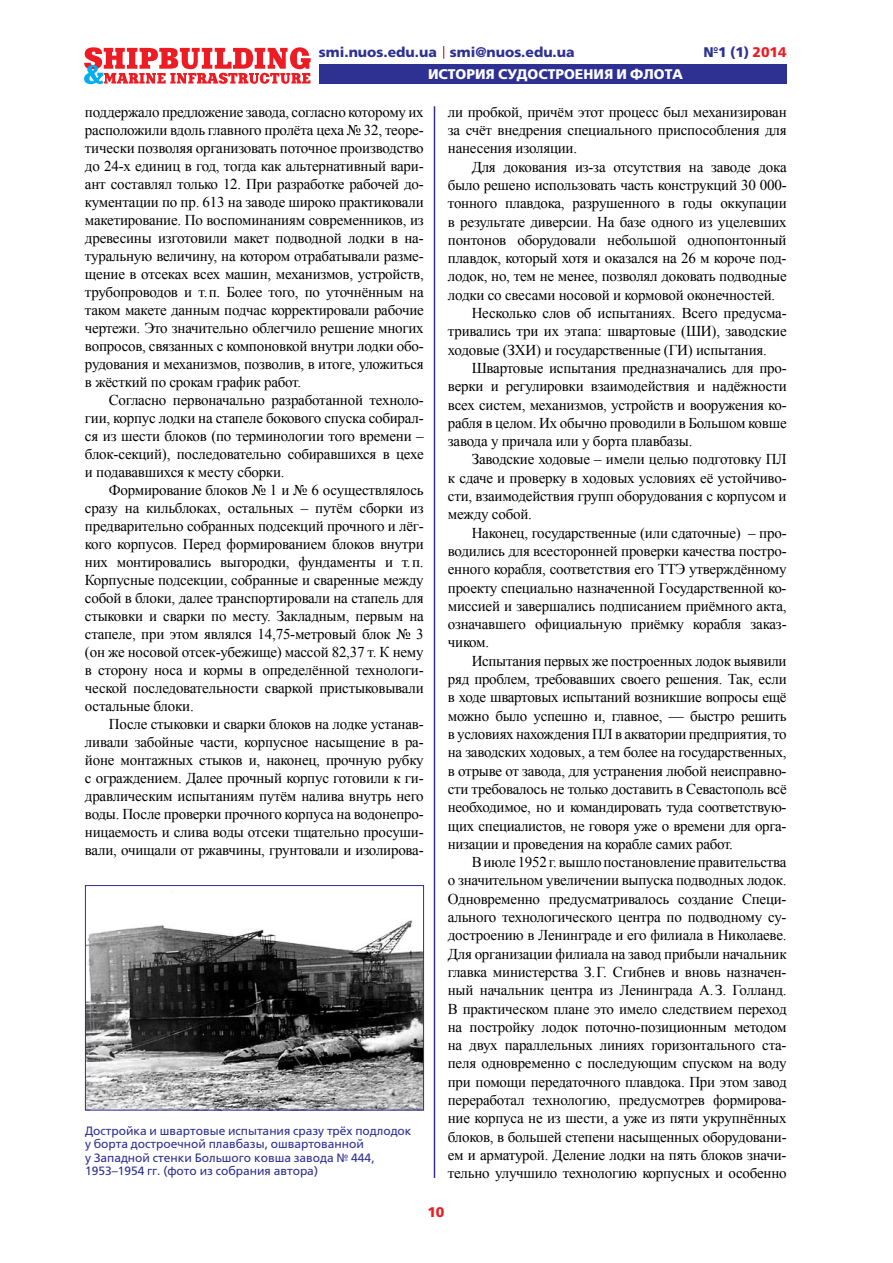
<style>
.page{position:relative;width:893px;height:1263px;background:#fff}
.page>*{position:absolute;margin:0;border:0;box-sizing:border-box;transform-origin:0 0}
.t1{font:15px/18px "Times New Roman";letter-spacing:-.015em;color:#000;text-align:justify}
.t2{font:13.95px "Free Set Bold C";color:#2e3192}
.t3{font:13.95px "Free Set Bold C";color:#fff}
.t4{font:13.95px "Free Set Bold C";color:#ed1c24}
.t5{font:12px/13.5px "Free Set C";color:#2e3192}
.s1{color:#ed1c24}
</style>
<div class="page">
<svg style="left:84px;top:47px;width:227px;height:38px"></svg>
<div style="left:319px;top:64px;width:468px;height:19px;background:#2e3192"></div>
<svg style="left:443px;top:46px;width:1px;height:13px"></svg>
<hr style="left:434px;top:106px;width:1px;height:1072px;background:#2e3192">
<img style="left:87px;top:920px;width:335px;height:188px">
<div style="left:85px;top:885px;width:339px;height:225px;border:1px solid #2e3192"></div>
<p class="t2" style="left:319px;top:44px;width:257px">smi.nuos.edu.ua smi@nuos.edu.ua</p>
<p class="t2" style="left:703px;top:44px;width:85px">№1 (1) <span class="s1">2014</span></p>
<p class="t3" style="left:428px;top:67px;width:256px">ИСТОРИЯ СУДОСТРОЕНИЯ И ФЛОТА</p>
<p class="t1" style="left:448px;top:102px;width:340px">ли пробкой, причём этот процесс был механизирован за счёт внедрения специального приспособления для нанесения изоляции.</p>
<p class="t1" style="left:472px;top:157px;width:316px">Для докования из-за отсутствия на заводе дока</p>
<p class="t1" style="left:448px;top:176px;width:340px">было решено использовать часть конструкций 30 000-</p>
<p class="t1" style="left:448px;top:194px;width:340px">тонного плавдока, разрушенного в годы оккупации</p>
<p class="t1" style="left:448px;top:212px;width:340px">в результате диверсии. На базе одного из уцелевших</p>
<p class="t1" style="left:448px;top:231px;width:340px">понтонов оборудовали небольшой однопонтонный</p>
<p class="t1" style="left:448px;top:249px;width:340px">плавдок, который хотя и оказался на 26 м короче под-</p>
<p class="t1" style="left:448px;top:267px;width:340px">лодок, но, тем не менее, позволял доковать подводные</p>
<p class="t1" style="left:448px;top:285px;width:329px">лодки со свесами носовой и кормовой оконечностей.</p>
<p class="t1" style="left:472px;top:304px;width:316px">Несколько слов об испытаниях. Всего предусма-</p>
<p class="t1" style="left:448px;top:322px;width:340px">тривались три их этапа: швартовые (ШИ), заводские</p>
<p class="t1" style="left:448px;top:340px;width:321px">ходовые (ЗХИ) и государственные (ГИ) испытания.</p>
<p class="t1" style="left:472px;top:359px;width:316px">Швартовые испытания предназначались для про-</p>
<p class="t1" style="left:448px;top:377px;width:340px">верки и регулировки взаимодействия и надёжности</p>
<p class="t1" style="left:448px;top:395px;width:340px">всех систем, механизмов, устройств и вооружения ко-</p>
<p class="t1" style="left:448px;top:414px;width:340px">рабля в целом. Их обычно проводили в Большом ковше</p>
<p class="t1" style="left:448px;top:432px;width:246px">завода у причала или у борта плавбазы.</p>
<p class="t1" style="left:472px;top:450px;width:316px">Заводские ходовые – имели целью подготовку ПЛ</p>
<p class="t1" style="left:448px;top:468px;width:340px">к сдаче и проверку в ходовых условиях её устойчиво-</p>
<p class="t1" style="left:448px;top:487px;width:340px">сти, взаимодействия групп оборудования с корпусом и</p>
<p class="t1" style="left:448px;top:505px;width:85px">между собой.</p>
<p class="t1" style="left:472px;top:523px;width:316px">Наконец, государственные (или сдаточные) – про-</p>
<p class="t1" style="left:448px;top:542px;width:340px">водились для всесторонней проверки качества постро-</p>
<p class="t1" style="left:448px;top:560px;width:340px">енного корабля, соответствия его ТТЭ утверждённому</p>
<p class="t1" style="left:448px;top:578px;width:340px">проекту специально назначенной Государственной ко-</p>
<p class="t1" style="left:448px;top:597px;width:340px">миссией и завершались подписанием приёмного акта,</p>
<p class="t1" style="left:448px;top:615px;width:340px">означавшего официальную приёмку корабля заказ-</p>
<p class="t1" style="left:448px;top:633px;width:43px">чиком.</p>
<p class="t1" style="left:472px;top:651px;width:316px">Испытания первых же построенных лодок выявили</p>
<p class="t1" style="left:448px;top:670px;width:340px">ряд проблем, требовавших своего решения. Так, если</p>
<p class="t1" style="left:448px;top:688px;width:340px">в ходе швартовых испытаний возникшие вопросы ещё</p>
<p class="t1" style="left:448px;top:706px;width:340px">можно было успешно и, главное, — быстро решить</p>
<p class="t1" style="left:448px;top:725px;width:340px">в условиях нахождения ПЛ в акватории предприятия, то</p>
<p class="t1" style="left:448px;top:743px;width:340px">на заводских ходовых, а тем более на государственных,</p>
<p class="t1" style="left:448px;top:761px;width:340px">в отрыве от завода, для устранения любой неисправно-</p>
<p class="t1" style="left:448px;top:780px;width:340px">сти требовалось не только доставить в Севастополь всё</p>
<p class="t1" style="left:448px;top:798px;width:340px">необходимое, но и командировать туда соответствую-</p>
<p class="t1" style="left:448px;top:816px;width:340px">щих специалистов, не говоря уже о времени для орга-</p>
<p class="t1" style="left:448px;top:834px;width:287px">низации и проведения на корабле самих работ.</p>
<p class="t1" style="left:472px;top:853px;width:316px">В июле 1952г. вышло постановление правительства</p>
<p class="t1" style="left:448px;top:871px;width:340px">о значительном увеличении выпуска подводных лодок.</p>
<p class="t1" style="left:448px;top:889px;width:340px">Одновременно предусматривалось создание Специ-</p>
<p class="t1" style="left:448px;top:908px;width:340px">ального технологического центра по подводному су-</p>
<p class="t1" style="left:448px;top:926px;width:340px">достроению в Ленинграде и его филиала в Николаеве.</p>
<p class="t1" style="left:448px;top:944px;width:340px">Для организации филиала на завод прибыли начальник</p>
<p class="t1" style="left:448px;top:963px;width:340px">главка министерства З.Г. Сгибнев и вновь назначен-</p>
<p class="t1" style="left:448px;top:981px;width:340px">ный начальник центра из Ленинграда А.З. Голланд.</p>
<p class="t1" style="left:448px;top:999px;width:340px">В практическом плане это имело следствием переход</p>
<p class="t1" style="left:448px;top:1017px;width:340px">на постройку лодок поточно-позиционным методом</p>
<p class="t1" style="left:448px;top:1036px;width:340px">на двух параллельных линиях горизонтального ста-</p>
<p class="t1" style="left:448px;top:1054px;width:340px">пеля одновременно с последующим спуском на воду</p>
<p class="t1" style="left:448px;top:1072px;width:340px">при помощи передаточного плавдока. При этом завод</p>
<p class="t1" style="left:448px;top:1091px;width:340px">переработал технологию, предусмотрев формирова-</p>
<p class="t1" style="left:448px;top:1109px;width:340px">ние корпуса не из шести, а уже из пяти укрупнённых</p>
<p class="t1" style="left:448px;top:1127px;width:340px">блоков, в большей степени насыщенных оборудовани-</p>
<p class="t1" style="left:448px;top:1146px;width:340px">ем и арматурой. Деление лодки на пять блоков значи-</p>
<p class="t1" style="left:448px;top:1164px;width:340px">тельно улучшило технологию корпусных и особенно</p>
<p class="t1" style="left:85px;top:103px;width:340px">поддержало предложение завода, согласно которому их расположили вдоль главного пролёта цеха № 32, теоре&shy;тически позволяя организовать поточное производство до 24-х единиц в год, тогда как альтернативный вари&shy;ант составлял только 12. При разработке рабочей до&shy;кументации по пр. 613 на заводе широко практиковали макетирование. По воспоминаниям современников, из древесины изготовили макет подводной лодки в на&shy;туральную величину, на котором отрабатывали разме&shy;щение в отсеках всех машин, механизмов, устройств, трубопроводов и т.п. Более того, по уточнённым на таком макете данным подчас корректировали рабочие чертежи. Это значительно облегчило решение многих вопросов, связанных с компоновкой внутри лодки обо&shy;рудования и механизмов, позволив, в итоге, уложиться в жёсткий по срокам график работ.</p>
<p class="t1" style="left:85px;top:391px;width:340px;text-indent:24px">Согласно первоначально разработанной техноло&shy;гии, корпус лодки на стапеле бокового спуска собирал&shy;ся из шести блоков (по терминологии того времени – блок-секций), последовательно собиравшихся в цехе и подававшихся к месту сборки.</p>
<p class="t1" style="left:85px;top:481px;width:340px;text-indent:24px">Формирование блоков № 1 и № 6 осуществлялось сразу на кильблоках, остальных – путём сборки из предварительно собранных подсекций прочного и лёг&shy;кого корпусов. Перед формированием блоков внутри них монтировались выгородки, фундаменты и т.п.<br>Корпусные подсекции, собранные и сваренные между собой в блоки, далее транспортировали на стапель для стыковки и сварки по месту. Закладным, первым на стапеле, при этом являлся 14,75-метровый блок № 3 (он же носовой отсек-убежище) массой 82,37 т. К нему в сторону носа и кормы в определённой технологи&shy;ческой последовательности сваркой пристыковывали остальные блоки.</p>
<p class="t1" style="left:85px;top:715px;width:340px;text-indent:24px">После стыковки и сварки блоков на лодке устанав&shy;ливали забойные части, корпусное насыщение в ра&shy;йоне монтажных стыков и, наконец, прочную рубку с ограждением. Далее прочный корпус готовили к ги&shy;дравлическим испытаниям путём налива внутрь него воды. После проверки прочного корпуса на водонепро&shy;ницаемость и слива воды отсеки тщательно просуши&shy;вали, очищали от ржавчины, грунтовали и изолирова-</p>
<p class="t5" style="left:85px;top:1124px;width:328px">Достройка и швартовые испытания сразу трёх подлодок у борта достроечной плавбазы, ошвартованной<br>у Западной стенки Большого ковша завода № 444, 1953–1954 гг. (фото из собрания автора)</p>
<p class="t4" style="left:427px;top:1204px;width:19px">10</p>
</div>
